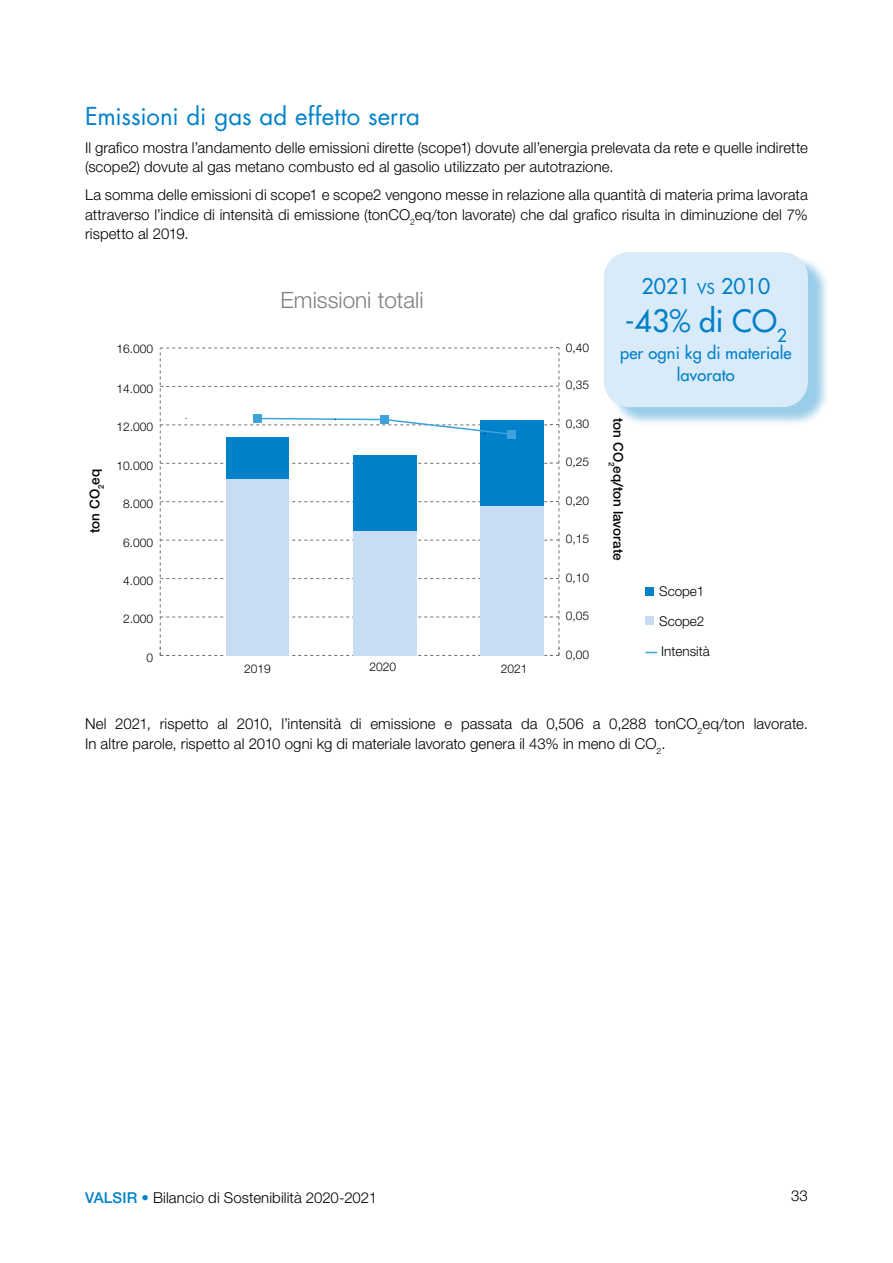
<style>
.page{position:relative;width:893px;height:1263px;background:#fff}
.page>*{position:absolute;margin:0;border:0;box-sizing:border-box;transform-origin:0 0}
.t1{font:30px "Futura LT";color:#0081c9}
.t2{font:24px "Futura LT";color:#0081c9}
.t3{font:300 22.5px "Helvetica Neue LT";color:#807f7e}
.t4{font:21px "Futura LT";letter-spacing:.01em;color:#0081c9}
.t5{font:16.5px/22.5px "Futura LT";letter-spacing:.01em;color:#0081c9;text-align:center}
.t6{font:300 15px/19.5px "Helvetica Neue LT";letter-spacing:.005em;color:#000}
.t7{font:500 13.5px "Helvetica Neue LT";color:#010202}
.t8{font:300 13.5px/29.5px "Helvetica Neue LT";color:#010202}
.t9{font:300 12px "Helvetica Neue LT";color:#000}
.s1{font-size:14.7px}
.s2{font-style:inherit}
.s3{font-weight:500;color:#0081c9}
.s4{color:#0081c9}
</style>
<div class="page">
<div style="left:645px;top:587px;width:9px;height:9px;background:#0081c9"></div>
<div style="left:645px;top:616px;width:9px;height:9px;background:#c8ddf4"></div>
<svg style="left:160px;top:347px;width:400px;height:309px"></svg>
<div style="left:380px;top:415px;width:9px;height:9px;background:#3fa2db"></div>
<div style="left:253px;top:414px;width:9px;height:9px;background:#3fa2db"></div>
<div style="left:507px;top:430px;width:9px;height:8px;background:#3fa2db"></div>
<div style="left:609px;top:254px;width:220px;height:172px;background:#0081c9;opacity:.4"></div>
<div style="left:604px;top:252px;width:204px;height:155px;background:#d9eaf9;border-radius:26px"></div>
<h2 class="t2" style="left:85px;top:101px;width:336px">Emissioni di gas ad effetto serra</h2>
<p class="t6" style="left:85px;top:137px;width:724px">Il grafico mostra l’andamento delle emissioni dirette (scope1) dovute all’energia prelevata da rete e quelle indirette (scope2) dovute al gas metano combusto ed al gasolio utilizzato per autotrazione.</p>
<p class="t6" style="left:85px;top:185px;width:724px;text-align:justify">La somma delle emissioni di scope1 e scope2 vengono messe in relazione alla quantità di materia prima lavorata attraverso l’indice di intensità di emissione (tonCO<sub>2</sub>eq/ton lavorate) che dal grafico risulta in diminuzione del 7% rispetto al 2019.</p>
<p class="t7" style="left:87px;top:533px;width:66px;rotate:-90deg">ton CO<sub>2</sub>eq</p>
<p class="t9" style="left:117px;top:341px;width:38px">16.000</p>
<p class="t9" style="left:117px;top:381px;width:38px">14.000</p>
<p class="t9" style="left:117px;top:420px;width:38px">12.000</p>
<p class="t9" style="left:117px;top:458px;width:38px">10.000</p>
<p class="t9" style="left:123px;top:496px;width:32px">8.000</p>
<p class="t9" style="left:123px;top:535px;width:32px">6.000</p>
<p class="t9" style="left:123px;top:573px;width:32px">4.000</p>
<p class="t9" style="left:123px;top:612px;width:32px">2.000</p>
<p class="t9" style="left:147px;top:650px;width:8px">0</p>
<h3 class="t3" style="left:281px;top:287px;width:144px">Emissioni totali</h3>
<p class="t9" style="left:244px;top:661px;width:28px">2019</p>
<p class="t9" style="left:369px;top:660px;width:28px">2020</p>
<p class="t9" style="left:501px;top:661px;width:28px">2021</p>
<p class="t9" style="left:566px;top:341px;width:25px">0,40</p>
<p class="t9" style="left:566px;top:378px;width:25px">0,35</p>
<p class="t9" style="left:566px;top:416px;width:25px">0,30</p>
<p class="t9" style="left:566px;top:455px;width:25px">0,25</p>
<p class="t9" style="left:566px;top:493px;width:25px">0,20</p>
<p class="t9" style="left:566px;top:532px;width:25px">0,15</p>
<p class="t9" style="left:566px;top:570px;width:25px">0,10</p>
<p class="t9" style="left:566px;top:609px;width:25px">0,05</p>
<p class="t9" style="left:566px;top:647px;width:25px">0,00</p>
<h3 class="t4" style="left:641px;top:273px;width:130px">2021 <span class="s1">vs</span> 2010</h3>
<h1 class="t1" style="left:625px;top:301px;width:164px">-43% <span class="s2">di</span> CO<sub>2</sub></h1>
<p class="t5" style="left:620px;top:341px;width:173px">per ogni kg di materiale lavorato</p>
<p class="t7" style="left:626px;top:418px;width:144px;rotate:90deg">ton CO<sub>2</sub>eq/ton lavorate</p>
<p class="t8" style="left:659px;top:576px;width:47px">Scope1</p>
<p class="t8" style="left:659px;top:606px;width:52px">Scope2<br>Intensità</p>
<p class="t6" style="left:85px;top:714px;width:724px">Nel 2021, rispetto al 2010, l’intensità di emissione e passata da 0,506 a 0,288 tonCO<sub>2</sub>eq/ton lavorate.<br>In altre parole, rispetto al 2010 ogni kg di materiale lavorato genera il 43% in meno di CO<sub>2</sub>.</p>
<p class="t6" style="left:85px;top:1187px;width:293px"><span class="s3">VALSIR</span> <span class="s4">•</span> Bilancio di Sostenibilità 2020-2021</p>
<p class="t6" style="left:791px;top:1185px;width:18px">33</p>
</div>
